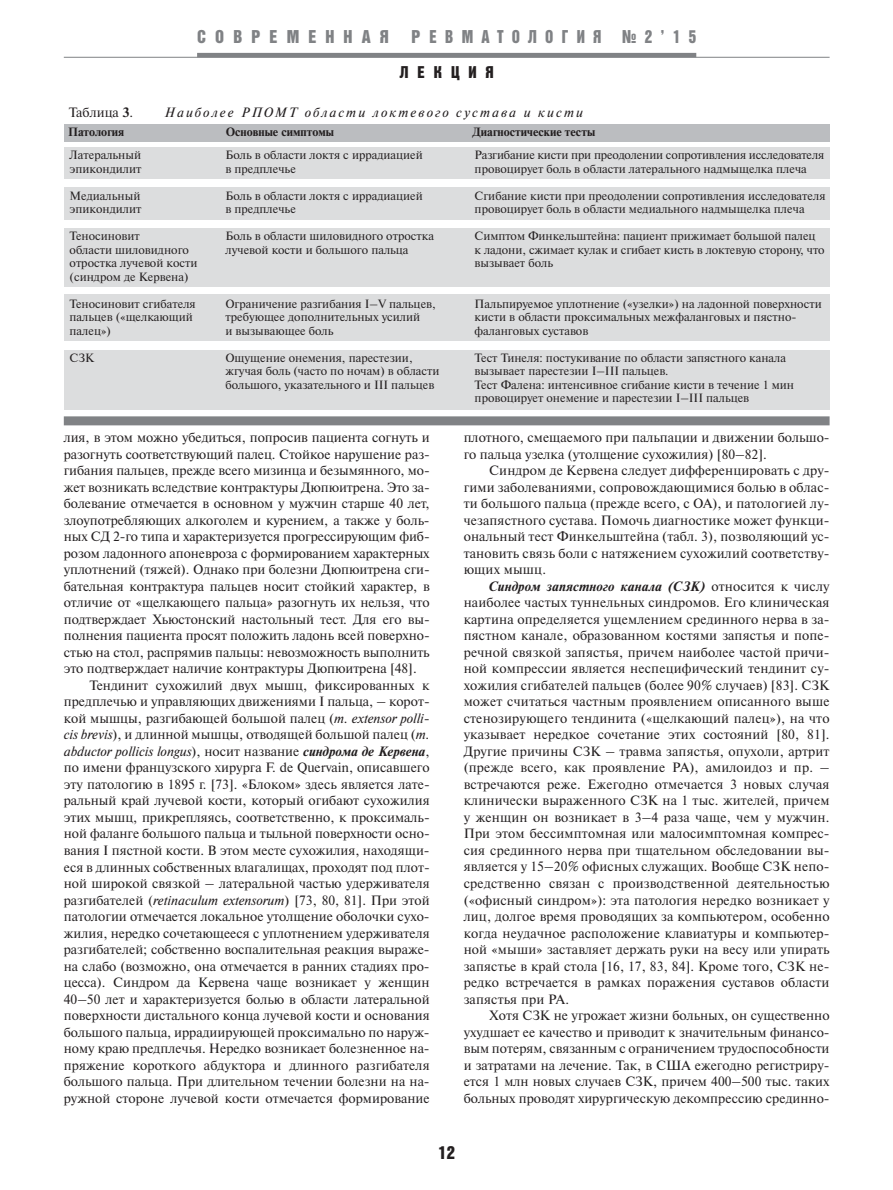
<style>
.page{position:relative;width:893px;height:1190px;background:#fff}
.page>*{position:absolute;margin:0;border:0;box-sizing:border-box;transform-origin:0 0}
.t1{font:18px "Bastion Kontrast";letter-spacing:.505em;color:#808285}
.t2{font:18px "Bastion Kontrast";color:#231f20}
.t3{font:16.5px "Bastion Kontrast";letter-spacing:.54em;color:#231f20}
.t4{font:13.5px/16.5px "Newton C";color:#231f20;text-align:justify}
.t5{font:italic 13.5px "Newton C";color:#231f20}
.t6{font:italic 13.5px "Newton C";letter-spacing:.15em;color:#231f20}
.t7{font:12px/13.5px "Newton C";color:#231f20}
.t8{font:700 12px "Newton C";color:#231f20}
.s1{font-weight:700}
.s2{font-style:italic}
.s3{font-style:normal}
.s4{font-weight:700;font-style:italic}
</style>
<div class="page">
<hr style="left:64px;top:57px;width:765px;height:1px;background:#808285">
<hr style="left:197px;top:53px;width:499px;height:4px;background:#808285">
<div style="left:64px;top:124px;width:765px;height:18px;background:#bbbdc0"></div>
<div style="left:64px;top:147px;width:765px;height:32px;background:#dcddde"></div>
<div style="left:64px;top:416px;width:765px;height:9px;background:#808285"></div>
<div style="left:64px;top:187px;width:765px;height:32px;background:#dcddde"></div>
<div style="left:64px;top:228px;width:765px;height:58px;background:#dcddde"></div>
<div style="left:64px;top:295px;width:765px;height:46px;background:#dcddde"></div>
<div style="left:64px;top:350px;width:765px;height:59px;background:#dcddde"></div>
<h1 class="t1" style="left:197px;top:30px;width:193px">СОВPEМЕННАЯ</h1>
<h1 class="t1" style="left:411px;top:30px;width:286px">РЕВМАТОЛОГИЯ №2’15</h1>
<p class="t3" style="left:399px;top:66px;width:96px">ЛЕКЦИЯ</p>
<p class="t4" style="left:69px;top:106px;width:66px">Таблица <span class="s1">3</span>.</p>
<p class="t6" style="left:165px;top:107px;width:420px">Наиболее РПОМТ области локтевого сустава и кисти</p>
<p class="t7" style="left:70px;top:149px;width:73px">Латеральный эпикондилит</p>
<p class="t7" style="left:70px;top:190px;width:73px">Медиальный эпикондилит</p>
<p class="t7" style="left:70px;top:230px;width:129px">Теносиновит<br>области шиловидного отростка лучевой кости (синдром де Кервена)</p>
<p class="t7" style="left:70px;top:298px;width:128px">Теносиновит сгибателя пальцев («щелкающий палец»)</p>
<p class="t7" style="left:70px;top:352px;width:26px">СЗК</p>
<p class="t8" style="left:68px;top:127px;width:58px">Патология</p>
<p class="t8" style="left:226px;top:127px;width:110px">Основные симптомы</p>
<p class="t8" style="left:472px;top:127px;width:124px">Диагностические тесты</p>
<p class="t7" style="left:225px;top:149px;width:199px">Боль в области локтя с иррадиацией в предплечье</p>
<p class="t7" style="left:225px;top:190px;width:199px">Боль в области локтя с иррадиацией в предплечье</p>
<p class="t7" style="left:225px;top:230px;width:210px">Боль в области шиловидного отростка лучевой кости и большого пальца</p>
<p class="t7" style="left:474px;top:149px;width:351px">Разгибание кисти при преодолении сопротивления исследователя провоцирует боль в области латерального надмыщелка плеча</p>
<p class="t7" style="left:474px;top:190px;width:352px">Сгибание кисти при преодолении сопротивления исследователя провоцирует боль в области медиального надмыщелка плеча</p>
<p class="t7" style="left:474px;top:230px;width:351px">Симптом Финкельштейна: пациент прижимает большой палец к ладони, сжимает кулак и сгибает кисть в локтевую сторону, что вызывает боль</p>
<p class="t7" style="left:474px;top:298px;width:348px">Пальпируемое уплотнение («узелки») на ладонной поверхности кисти в области проксимальных межфаланговых и пястно&shy;фаланговых суставов</p>
<p class="t7" style="left:474px;top:352px;width:321px">Тест Тинеля: постукивание по области запястного канала вызывает парестезии I–III пальцев.<br>Тест Фалена: интенсивное сгибание кисти в течение 1 мин провоцирует онемение и парестезии I–III пальцев</p>
<p class="t7" style="left:225px;top:298px;width:212px">Ограничение разгибания I–V пальцев, требующее дополнительных усилий<br>и вызывающее боль</p>
<p class="t7" style="left:225px;top:352px;width:215px">Ощущение онемения, парестезии, жгучая боль (часто по ночам) в области большого, указательного и III пальцев</p>
<p class="t4" style="left:64px;top:431px;width:367px">лия, в этом можно убедиться, попросив пациента согнуть и</p>
<p class="t4" style="left:64px;top:447px;width:367px">разогнуть соответствующий палец. Стойкое нарушение раз-</p>
<p class="t4" style="left:64px;top:464px;width:367px">гибания пальцев, прежде всего мизинца и безымянного, мо-</p>
<p class="t4" style="left:64px;top:480px;width:367px">жет возникать вследствие контрактуры Дюпюитрена. Это за-</p>
<p class="t4" style="left:64px;top:497px;width:367px">болевание отмечается в основном у мужчин старше 40 лет,</p>
<p class="t4" style="left:64px;top:513px;width:367px">злоупотребляющих алкоголем и курением, а также у боль-</p>
<p class="t4" style="left:64px;top:530px;width:367px">ных СД 2-го типа и характеризуется прогрессирующим фиб-</p>
<p class="t4" style="left:64px;top:546px;width:367px">розом ладонного апоневроза с формированием характерных</p>
<p class="t4" style="left:64px;top:563px;width:367px">уплотнений (тяжей). Однако при болезни Дюпюитрена сги-</p>
<p class="t4" style="left:64px;top:579px;width:367px">бательная контрактура пальцев носит стойкий характер, в</p>
<p class="t4" style="left:64px;top:596px;width:367px">отличие от «щелкающего пальца» разогнуть их нельзя, что</p>
<p class="t4" style="left:64px;top:612px;width:367px">подтверждает Хьюстонский настольный тест. Для его вы-</p>
<p class="t4" style="left:64px;top:629px;width:367px">полнения пациента просят положить ладонь всей поверхно-</p>
<p class="t4" style="left:64px;top:645px;width:367px">стью на стол, распрямив пальцы: невозможность выполнить</p>
<p class="t4" style="left:64px;top:662px;width:354px">это подтверждает наличие контрактуры Дюпюитрена [48].</p>
<p class="t4" style="left:89px;top:678px;width:342px">Тендинит сухожилий двух мышц, фиксированных к</p>
<p class="t4" style="left:64px;top:695px;width:367px">предплечью и управляющих движениями I пальца, – корот-</p>
<p class="t4" style="left:64px;top:711px;width:367px">кой мышцы, разгибающей большой палец (<span class="s2">m. extensor polli-</span></p>
<p class="t4" style="left:64px;top:728px;width:367px"><span class="s2">cis brevis</span>), и длинной мышцы, отводящей большой палец (<span class="s2">m.</span></p>
<p class="t5" style="left:64px;top:746px;width:367px">abductor pollicis longus<span class="s3">), носит название</span> <span class="s1">синдрома де Кервена</span><span class="s3">,</span></p>
<p class="t4" style="left:64px;top:761px;width:367px">по имени французского хирурга F. de Quervain, описавшего</p>
<p class="t4" style="left:64px;top:777px;width:367px">эту патологию в 1895 г. [73]. «Блоком» здесь является лате-</p>
<p class="t4" style="left:64px;top:794px;width:367px">ральный край лучевой кости, который огибают сухожилия</p>
<p class="t4" style="left:64px;top:810px;width:367px">этих мышц, прикрепляясь, соответственно, к проксималь-</p>
<p class="t4" style="left:64px;top:827px;width:367px">ной фаланге большого пальца и тыльной поверхности осно-</p>
<p class="t4" style="left:64px;top:843px;width:367px">вания I пястной кости. В этом месте сухожилия, находящи-</p>
<p class="t4" style="left:64px;top:860px;width:367px">еся в длинных собственных влагалищах, проходят под плот-</p>
<p class="t4" style="left:64px;top:876px;width:367px">ной широкой связкой – латеральной частью удерживателя</p>
<p class="t4" style="left:64px;top:893px;width:367px">разгибателей (<span class="s2">retinaculum extensorum</span>) [73, 80, 81]. При этой</p>
<p class="t4" style="left:64px;top:909px;width:367px">патологии отмечается локальное утолщение оболочки сухо-</p>
<p class="t4" style="left:64px;top:926px;width:367px">жилия, нередко сочетающееся с уплотнением удерживателя</p>
<p class="t4" style="left:64px;top:942px;width:367px">разгибателей; собственно воспалительная реакция выраже-</p>
<p class="t4" style="left:64px;top:959px;width:367px">на слабо (возможно, она отмечается в ранних стадиях про-</p>
<p class="t4" style="left:64px;top:975px;width:367px">цесса). Синдром да Кервена чаще возникает у женщин</p>
<p class="t4" style="left:64px;top:992px;width:367px">40–50 лет и характеризуется болью в области латеральной</p>
<p class="t4" style="left:64px;top:1008px;width:367px">поверхности дистального конца лучевой кости и основания</p>
<p class="t4" style="left:64px;top:1025px;width:367px">большого пальца, иррадиирующей проксимально по наруж-</p>
<p class="t4" style="left:64px;top:1041px;width:367px">ному краю предплечья. Нередко возникает болезненное на-</p>
<p class="t4" style="left:64px;top:1058px;width:367px">пряжение короткого абдуктора и длинного разгибателя</p>
<p class="t4" style="left:64px;top:1074px;width:367px">большого пальца. При длительном течении болезни на на-</p>
<p class="t4" style="left:64px;top:1091px;width:367px">ружной стороне лучевой кости отмечается формирование</p>
<p class="t4" style="left:463px;top:431px;width:367px">плотного, смещаемого при пальпации и движении большо&shy;го пальца узелка (утолщение сухожилия) [80–82].</p>
<p class="t4" style="left:463px;top:464px;width:367px;text-indent:26px">Синдром де Кервена следует дифференцировать с дру&shy;гими заболеваниями, сопровождающимися болью в облас&shy;ти большого пальца (прежде всего, с ОА), и патологией лу&shy;чезапястного сустава. Помочь диагностике может функци&shy;ональный тест Финкельштейна (табл. 3), позволяющий ус&shy;тановить связь боли с натяжением сухожилий соответству&shy;ющих мышц.</p>
<p class="t4" style="left:463px;top:579px;width:367px;text-indent:26px"><span class="s4">Синдром запястного канала (СЗК)</span> относится к числу наиболее частых туннельных синдромов. Его клиническая картина определяется ущемлением срединного нерва в за&shy;пястном канале, образованном костями запястья и попе&shy;речной связкой запястья, причем наиболее частой причи&shy;ной компрессии является неспецифический тендинит су&shy;хожилия сгибателей пальцев (более 90% случаев) [83]. СЗК может считаться частным проявлением описанного выше стенозирующего тендинита («щелкающий палец»), на что указывает нередкое сочетание этих состояний [80, 81].<br>Другие причины СЗК – травма запястья, опухоли, артрит (прежде всего, как проявление РА), амилоидоз и пр. – встречаются реже. Ежегодно отмечается 3 новых случая клинически выраженного СЗК на 1 тыс. жителей, причем у женщин он возникает в 3–4 раза чаще, чем у мужчин.<br>При этом бессимптомная или малосимптомная компрес&shy;сия срединного нерва при тщательном обследовании вы&shy;является у 15–20% офисных служащих. Вообще СЗК непо&shy;средственно связан с производственной деятельностью («офисный синдром»): эта патология нередко возникает у лиц, долгое время проводящих за компьютером, особенно когда неудачное расположение клавиатуры и компьютер&shy;ной «мыши» заставляет держать руки на весу или упирать запястье в край стола [16, 17, 83, 84]. Кроме того, СЗК не&shy;редко встречается в рамках поражения суставов области запястья при РА.</p>
<p class="t4" style="left:463px;top:1008px;width:367px;text-indent:26px">Хотя СЗК не угрожает жизни больных, он существенно ухудшает ее качество и приводит к значительным финансо&shy;вым потерям, связанным с ограничением трудоспособности и затратами на лечение. Так, в США ежегодно регистриру&shy;ется 1 млн новых случаев СЗК, причем 400–500 тыс. таких больных проводят хирургическую декомпрессию срединно-</p>
<h1 class="t2" style="left:438px;top:1145px;width:18px">12</h1>
</div>
